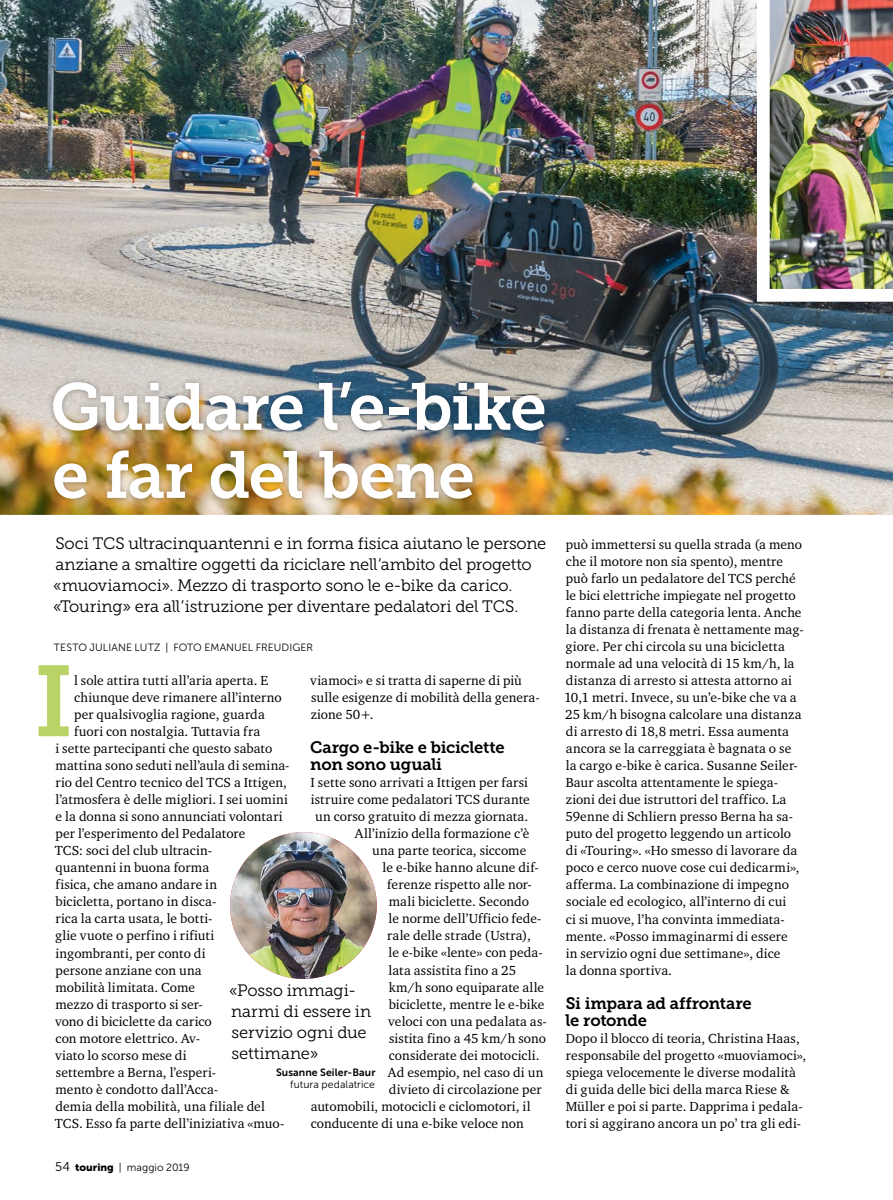
<style>
.page{position:relative;width:893px;height:1200px;background:#fff}
.page>*{position:absolute;margin:0;border:0;box-sizing:border-box;transform-origin:0 0}
.t1{font:99.9px "Museo Slab 700";color:#b9d366}
.t2{font:66px/68.1px "Museo Slab 700";letter-spacing:-.025em;color:#fff}
.t3{font:16.5px/21px "Museo Slab 300";letter-spacing:-.01em;color:#000}
.t4{font:16.5px/17px "Museo Slab 700";letter-spacing:-.015em;color:#000}
.t5{font:13.5px/17px "Charter ITC Pro";letter-spacing:.01em;color:#000}
.t6{font:10.5px "Museo Sans 300";letter-spacing:.005em;color:#000}
.t7{font:10.5px "Museo Sans 700";letter-spacing:.01em;color:#000}
.s1{font-size:12.75px}
.s2{font-family:"Museo Sans 900"}
</style>
<div class="page">
<img style="left:0;top:0;width:893px;height:515px">
<img style="left:47px;top:376px;width:503px;height:128px">
<img style="left:230px;top:831px;width:147px;height:147px;border-radius:73px">
<img style="left:750px;top:0;width:143px;height:308px">
<h2 class="t2" style="left:50px;top:373px;width:498px">Guidare l’e-bike e far del bene</h2>
<p class="t3" style="left:53px;top:532px;width:494px">Soci TCS ultracinquantenni e in forma fisica aiutano le persone anziane a smaltire oggetti da riciclare nell’ambito del progetto «muoviamoci». Mezzo di trasporto sono le e-bike da carico. «Touring» era all’istruzione per diventare pedalatori del TCS.</p>
<p class="t6" style="left:54px;top:641px;width:260px">TESTO JULIANE LUTZ | FOTO EMANUEL FREUDIGER</p>
<h1 class="t1" style="left:34px;top:644px;width:42px">I</h1>
<p class="t5" style="left:74px;top:671px;width:196px">l sole attira tutti all’aria aperta. E</p>
<p class="t5" style="left:310px;top:671px;width:231px">viamoci» e si tratta di saperne di più sulle esigenze di mobilità della genera&shy;zione 50+.</p>
<p class="t4" style="left:310px;top:739px;width:196px">Cargo e-bike e biciclette non sono uguali</p>
<p class="t5" style="left:310px;top:773px;width:219px">I sette sono arrivati a Ittigen per farsi</p>
<p class="t5" style="left:311px;top:790px;width:221px">istruire come pedalatori TCS durante</p>
<p class="t5" style="left:315px;top:807px;width:215px">un corso gratuito di mezza giornata.</p>
<p class="t5" style="left:355px;top:824px;width:176px">All’inizio della formazione c’è</p>
<p class="t5" style="left:372px;top:841px;width:156px">una parte teorica, siccome</p>
<p class="t5" style="left:383px;top:858px;width:158px">le e-bike hanno alcune dif-</p>
<p class="t5" style="left:387px;top:875px;width:146px">ferenze rispetto alle nor-</p>
<p class="t5" style="left:389px;top:892px;width:142px">mali biciclette. Secondo</p>
<p class="t5" style="left:389px;top:909px;width:154px">le norme dell’Ufficio fede-</p>
<p class="t5" style="left:387px;top:926px;width:145px">rale delle strade (Ustra),</p>
<p class="t5" style="left:389px;top:943px;width:156px">le e-bike «lente» con peda-</p>
<p class="t5" style="left:389px;top:960px;width:129px">lata assistita fino a 25</p>
<p class="t5" style="left:389px;top:977px;width:157px">km/h sono equiparate alle</p>
<p class="t5" style="left:389px;top:994px;width:157px">biciclette, mentre le e-bike</p>
<p class="t5" style="left:388px;top:1011px;width:160px">veloci con una pedalata as-</p>
<p class="t5" style="left:389px;top:1028px;width:158px">sistita fino a 45 km/h sono</p>
<p class="t5" style="left:389px;top:1045px;width:152px">considerate dei motocicli.</p>
<p class="t5" style="left:388px;top:1063px;width:157px">Ad esempio, nel caso di un</p>
<p class="t5" style="left:389px;top:1080px;width:154px">divieto di circolazione per</p>
<p class="t5" style="left:311px;top:1097px;width:221px">automobili, motocicli e ciclomotori, il</p>
<p class="t5" style="left:311px;top:1114px;width:214px">conducente di una e-bike veloce non</p>
<p class="t5" style="left:74px;top:688px;width:209px">chiunque deve rimanere all’interno</p>
<p class="t5" style="left:74px;top:705px;width:192px">per qualsivoglia ragione, guarda</p>
<p class="t5" style="left:74px;top:722px;width:188px">fuori con nostalgia. Tuttavia fra</p>
<p class="t5" style="left:56px;top:739px;width:218px">i sette partecipanti che questo sabato</p>
<p class="t5" style="left:56px;top:756px;width:236px">mattina sono seduti nell’aula di semina-</p>
<p class="t5" style="left:56px;top:773px;width:233px">rio del Centro tecnico del TCS a Ittigen,</p>
<p class="t5" style="left:55px;top:790px;width:234px">l’atmosfera è delle migliori. I sei uomini</p>
<p class="t5" style="left:56px;top:807px;width:229px">e la donna si sono annunciati volontari</p>
<p class="t5" style="left:56px;top:824px;width:192px">per l’esperimento del Pedalatore</p>
<p class="t5" style="left:55px;top:841px;width:159px">TCS: soci del club ultracin-</p>
<p class="t5" style="left:56px;top:858px;width:155px">quantenni in buona forma</p>
<p class="t5" style="left:56px;top:875px;width:163px">fisica, che amano andare in</p>
<p class="t5" style="left:56px;top:892px;width:162px">bicicletta, portano in disca-</p>
<p class="t5" style="left:56px;top:909px;width:159px">rica la carta usata, le botti-</p>
<p class="t5" style="left:55px;top:926px;width:160px">glie vuote o perfino i rifiuti</p>
<p class="t5" style="left:56px;top:943px;width:152px">ingombranti, per conto di</p>
<p class="t5" style="left:56px;top:960px;width:148px">persone anziane con una</p>
<p class="t5" style="left:56px;top:977px;width:141px">mobilità limitata. Come</p>
<p class="t5" style="left:56px;top:994px;width:149px">mezzo di trasporto si ser-</p>
<p class="t5" style="left:55px;top:1011px;width:158px">vono di biciclette da carico</p>
<p class="t5" style="left:56px;top:1028px;width:146px">con motore elettrico. Av-</p>
<p class="t5" style="left:55px;top:1046px;width:133px">viato lo scorso mese di</p>
<p class="t5" style="left:56px;top:1063px;width:162px">settembre a Berna, l’esperi-</p>
<p class="t5" style="left:56px;top:1080px;width:164px">mento è condotto dall’Acca-</p>
<p class="t5" style="left:56px;top:1097px;width:211px">demia della mobilità, una filiale del</p>
<p class="t5" style="left:55px;top:1114px;width:231px">TCS. Esso fa parte dell’iniziativa «muo-</p>
<p class="t3" style="left:229px;top:979px;width:144px">«Posso immagi&shy;narmi di essere in servizio ogni due settimane»</p>
<p class="t7" style="left:276px;top:1066px;width:101px">Susanne Seiler-Baur</p>
<p class="t6" style="left:290px;top:1078px;width:86px">futura pedalatrice</p>
<p class="t6" style="left:55px;top:1161px;width:136px"><span class="s1">54</span> <span class="s2">touring</span> | maggio 2019</p>
<p class="t5" style="left:564px;top:535px;width:241px">può immettersi su quella strada (a meno che il motore non sia spento), mentre può farlo un pedalatore del TCS perché le bici elettriche impiegate nel progetto fanno parte della categoria lenta. Anche la distanza di frenata è nettamente mag&shy;giore. Per chi circola su una bicicletta normale ad una velocità di 15 km/h, la distanza di arresto si attesta attorno ai 10,1 metri. Invece, su un’e-bike che va a 25 km/h bisogna calcolare una distanza di arresto di 18,8 metri. Essa aumenta ancora se la carreggiata è bagnata o se<br>la cargo e-bike è carica. Susanne Seiler-Baur ascolta attentamente le spiega&shy;zioni dei due istruttori del traffico. La 59enne di Schliern presso Berna ha sa&shy;puto del progetto leggendo un articolo di «Touring». «Ho smesso di lavorare da poco e cerco nuove cose cui dedicarmi», afferma. La combinazione di impegno sociale ed ecologico, all’interno di cui<br>ci si muove, l’ha convinta immediata&shy;mente. «Posso immaginarmi di essere<br>in servizio ogni due settimane», dice<br>la donna sportiva.</p>
<p class="t4" style="left:565px;top:994px;width:188px">Si impara ad affrontare le rotonde</p>
<p class="t5" style="left:566px;top:1028px;width:242px">Dopo il blocco di teoria, Christina Haas, responsabile del progetto «muoviamoci», spiega velocemente le diverse modalità di guida delle bici della marca Riese &amp; Müller e poi si parte. Dapprima i pedala&shy;tori si aggirano ancora un po’ tra gli edi-</p>
</div>
